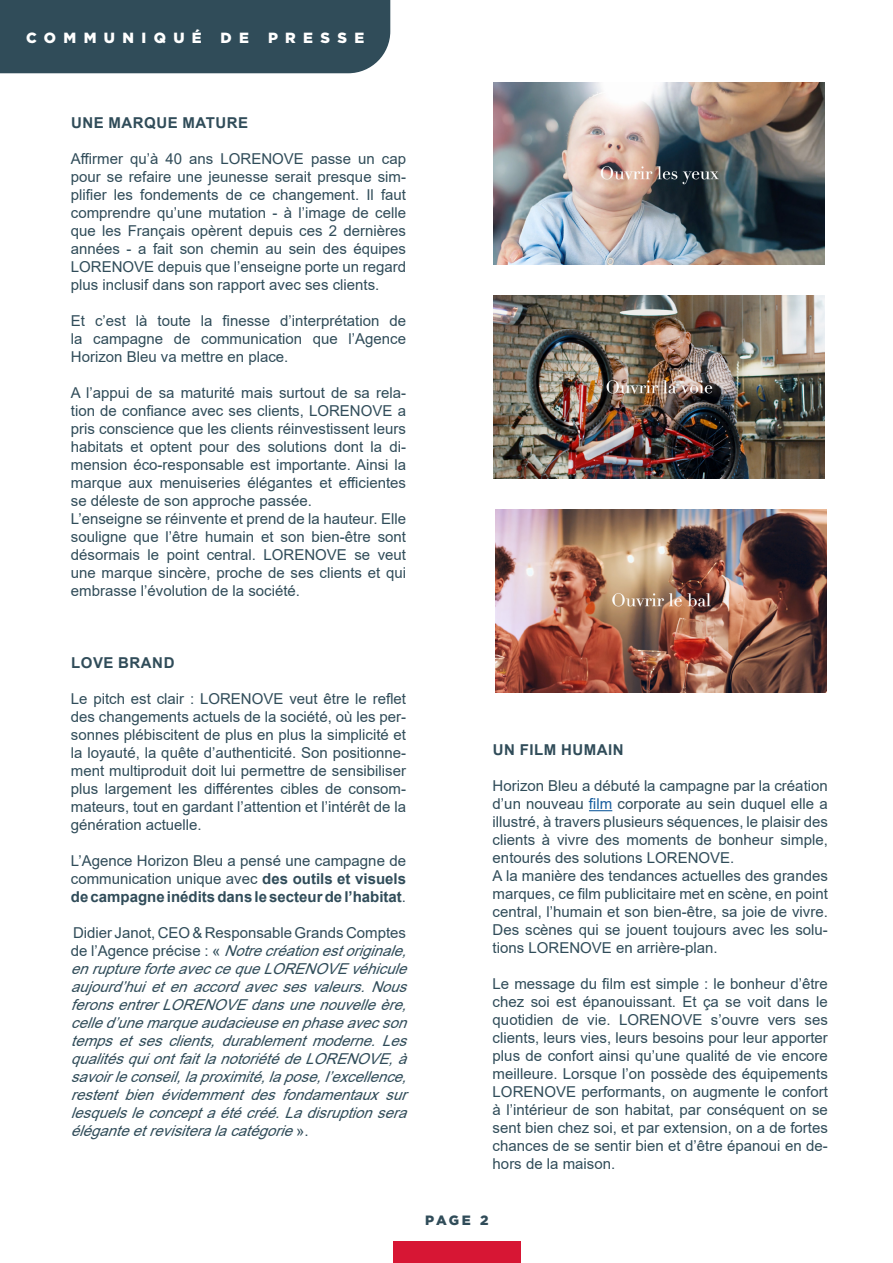
<style>
.page{position:relative;width:893px;height:1263px;background:#fff}
.page>*{position:absolute;margin:0;border:0;box-sizing:border-box;transform-origin:0 0}
.t1{font:15px/18px "Arial";color:#304c59;text-align:justify}
.t2{font:italic 15px/18px "Arial";color:#304c59}
.t3{font:700 15px "Arial";letter-spacing:.035em;color:#304c59}
.t4{font:900 14.7px "Gotham";letter-spacing:.5em;color:#fff}
.BODY{font:900 13.5px "Gotham";color:#304c59}
.s1{font-weight:700}
.s2{font-style:normal}
.s3{color:#175d9e}
</style>
<div class="page">
<div style="left:0;top:0;width:390px;height:73px;background:#304c59"></div>
<div style="left:393px;top:1242px;width:128px;height:21px;background:#d71634"></div>
<img style="left:494px;top:82px;width:331px;height:183px">
<img style="left:494px;top:296px;width:331px;height:182px">
<img style="left:496px;top:509px;width:331px;height:183px">
<svg style="left:589px;top:810px;width:23px;height:1px"></svg>
<p class="t4" style="left:26px;top:29px;width:177px">COMMUNIQUÉ</p>
<p class="t4" style="left:221px;top:29px;width:30px">D E</p>
<p class="t4" style="left:268px;top:29px;width:98px">PRESSE</p>
<p class="t3" style="left:71px;top:112px;width:179px">UNE MARQUE MATURE</p>
<p class="t1" style="left:71px;top:149px;width:337px">Affirmer qu’à 40 ans LORENOVE passe un cap pour se refaire une jeunesse serait presque sim&shy;plifier les fondements de ce changement. Il faut comprendre qu’une mutation - à l’image de celle que les Français opèrent depuis ces 2 dernières années - a fait son chemin au sein des équipes LORENOVE depuis que l’enseigne porte un regard plus inclusif dans son rapport avec ses clients.</p>
<p class="t1" style="left:71px;top:311px;width:337px">Et c’est là toute la finesse d’interprétation de la campagne de communication que l’Agence Horizon Bleu va mettre en place.</p>
<p class="t1" style="left:71px;top:383px;width:337px">A l’appui de sa maturité mais surtout de sa rela&shy;tion de confiance avec ses clients, LORENOVE a pris conscience que les clients réinvestissent leurs habitats et optent pour des solutions dont la di&shy;mension éco-responsable est importante. Ainsi la marque aux menuiseries élégantes et efficientes se déleste de son approche passée.</p>
<p class="t1" style="left:71px;top:509px;width:337px">L’enseigne se réinvente et prend de la hauteur. Elle souligne que l’être humain et son bien-être sont désormais le point central. LORENOVE se veut une marque sincère, proche de ses clients et qui embrasse l’évolution de la société.</p>
<p class="t3" style="left:71px;top:652px;width:105px">LOVE BRAND</p>
<p class="t1" style="left:71px;top:689px;width:337px">Le pitch est clair : LORENOVE veut être le reflet des changements actuels de la société, où les per&shy;sonnes plébiscitent de plus en plus la simplicité et la loyauté, la quête d’authenticité. Son positionne&shy;ment multiproduit doit lui permettre de sensibiliser plus largement les différentes cibles de consom&shy;mateurs, tout en gardant l’attention et l’intérêt de la génération actuelle.</p>
<p class="t1" style="left:71px;top:851px;width:337px">L’Agence Horizon Bleu a pensé une campagne de communication unique avec <span class="s1">des outils et visuels de campagne inédits dans le secteur de l’habitat</span>.</p>
<p class="t2" style="left:71px;top:923px;width:344px"><span class="s2">Didier Janot, CEO &amp; Responsable Grands Comptes d e l ’ A g e n c e p r é c i s e : «</span> Notrecréationestoriginale, enruptureforteaveccequeLORENOVEvéhicule aujourd’huietenaccordavecsesvaleurs.Nous feronsentrerLORENOVEdansunenouvelleère, celled’unemarqueaudacieuseenphaseavecson tempsetsesclients,durablementmoderne.Les qualitésquiontfaitlanotoriétédeLORENOVE,à savoirleconseil,laproximité,lapose,l’excellence, restentbienévidemmentdesfondamentauxsur lesquelsleconceptaétécréé.Ladisruptionsera éléganteetrevisiteralacatégorie<span class="s2">» .</span></p>
<p class="t3" style="left:493px;top:739px;width:132px">UN FILM HUMAIN</p>
<p class="t1" style="left:493px;top:777px;width:337px">Horizon Bleu a débuté la campagne par la création d’un nouveau <span class="s3">film</span> corporate au sein duquel elle a illustré, à travers plusieurs séquences, le plaisir des clients à vivre des moments de bonheur simple, entourés des solutions LORENOVE.</p>
<p class="t1" style="left:493px;top:867px;width:337px">A la manière des tendances actuelles des grandes marques, ce film publicitaire met en scène, en point central, l’humain et son bien-être, sa joie de vivre.<br>Des scènes qui se jouent toujours avec les solu&shy;tions LORENOVE en arrière-plan.</p>
<p class="t1" style="left:493px;top:975px;width:337px">Le message du film est simple : le bonheur d’être chez soi est épanouissant. Et ça se voit dans le quotidien de vie. LORENOVE s’ouvre vers ses clients, leurs vies, leurs besoins pour leur apporter plus de confort ainsi qu’une qualité de vie encore meilleure. Lorsque l’on possède des équipements LORENOVE performants, on augmente le confort à l’intérieur de son habitat, par conséquent on se sent bien chez soi, et par extension, on a de fortes chances de se sentir bien et d’être épanoui en de&shy;hors de la maison.</p>
<p class="BODY" style="left:425px;top:1212px;width:65px">PAGE 2</p>
</div>
